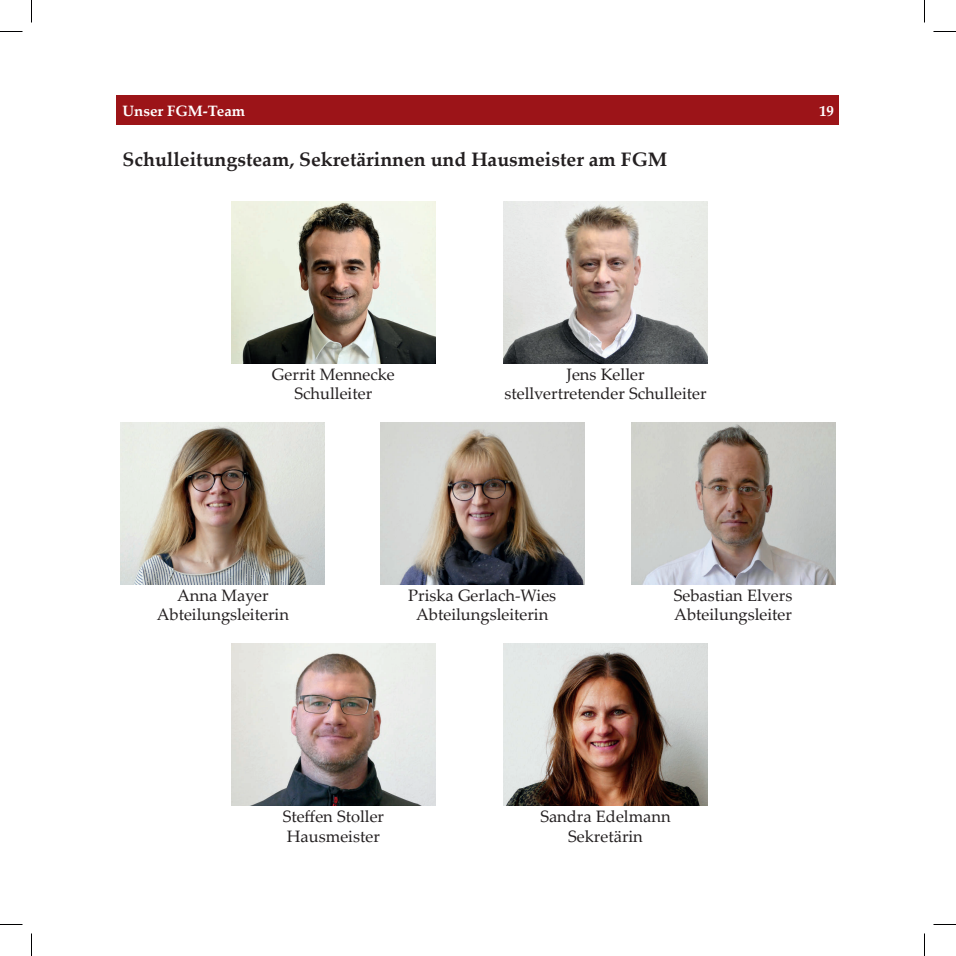
<style>
.page{position:relative;width:956px;height:956px;background:#fff}
.page>*{position:absolute;margin:0;border:0;box-sizing:border-box;transform-origin:0 0}
.t1{font:700 19.5px "Palatino Linotype";color:#231f20}
.t2{font:16.5px/19.8px "Palatino Linotype";color:#231f20;text-align:center}
.t3{font:700 15px "Palatino Linotype";color:#fff}
</style>
<div class="page">
<div style="left:117px;top:95px;width:722px;height:30px;background:#9c1418"></div>
<img style="left:380px;top:423px;width:204px;height:161px">
<img style="left:631px;top:423px;width:204px;height:161px">
<img style="left:231px;top:202px;width:204px;height:161px">
<img style="left:503px;top:644px;width:205px;height:161px">
<img style="left:231px;top:644px;width:204px;height:161px">
<img style="left:121px;top:423px;width:204px;height:161px">
<img style="left:503px;top:202px;width:205px;height:161px">
<svg style="left:0;top:31px;width:22px;height:1px"></svg>
<svg style="left:933px;top:31px;width:23px;height:1px"></svg>
<svg style="left:0;top:924px;width:22px;height:1px"></svg>
<svg style="left:933px;top:924px;width:23px;height:1px"></svg>
<svg style="left:31px;top:0;width:1px;height:23px"></svg>
<svg style="left:31px;top:933px;width:1px;height:23px"></svg>
<svg style="left:924px;top:0;width:1px;height:23px"></svg>
<svg style="left:924px;top:933px;width:1px;height:23px"></svg>
<p class="t3" style="left:123px;top:100px;width:124px">Unser FGM-Team</p>
<p class="t3" style="left:819px;top:100px;width:16px">19</p>
<p class="t1" style="left:123px;top:146px;width:546px">Schulleitungsteam, Sekretärinnen und Hausmeister am FGM</p>
<p class="t2" style="left:272px;top:363px;width:124px">Gerrit Mennecke<br>Schulleiter</p>
<p class="t2" style="left:504px;top:363px;width:204px">Jens Keller stellvertretender Schulleiter</p>
<p class="t2" style="left:157px;top:584px;width:134px">Anna Mayer<br>Abteilungsleiterin</p>
<p class="t2" style="left:408px;top:584px;width:150px">Priska Gerlach-Wies<br>Abteilungsleiterin</p>
<p class="t2" style="left:674px;top:584px;width:120px;text-align:left">Sebastian Elvers<br>Abteilungsleiter</p>
<p class="t2" style="left:283px;top:806px;width:103px;text-align:left">Steffen Stoller<br>Hausmeister</p>
<p class="t2" style="left:540px;top:806px;width:132px">Sandra Edelmann<br>Sekretärin</p>
</div>
